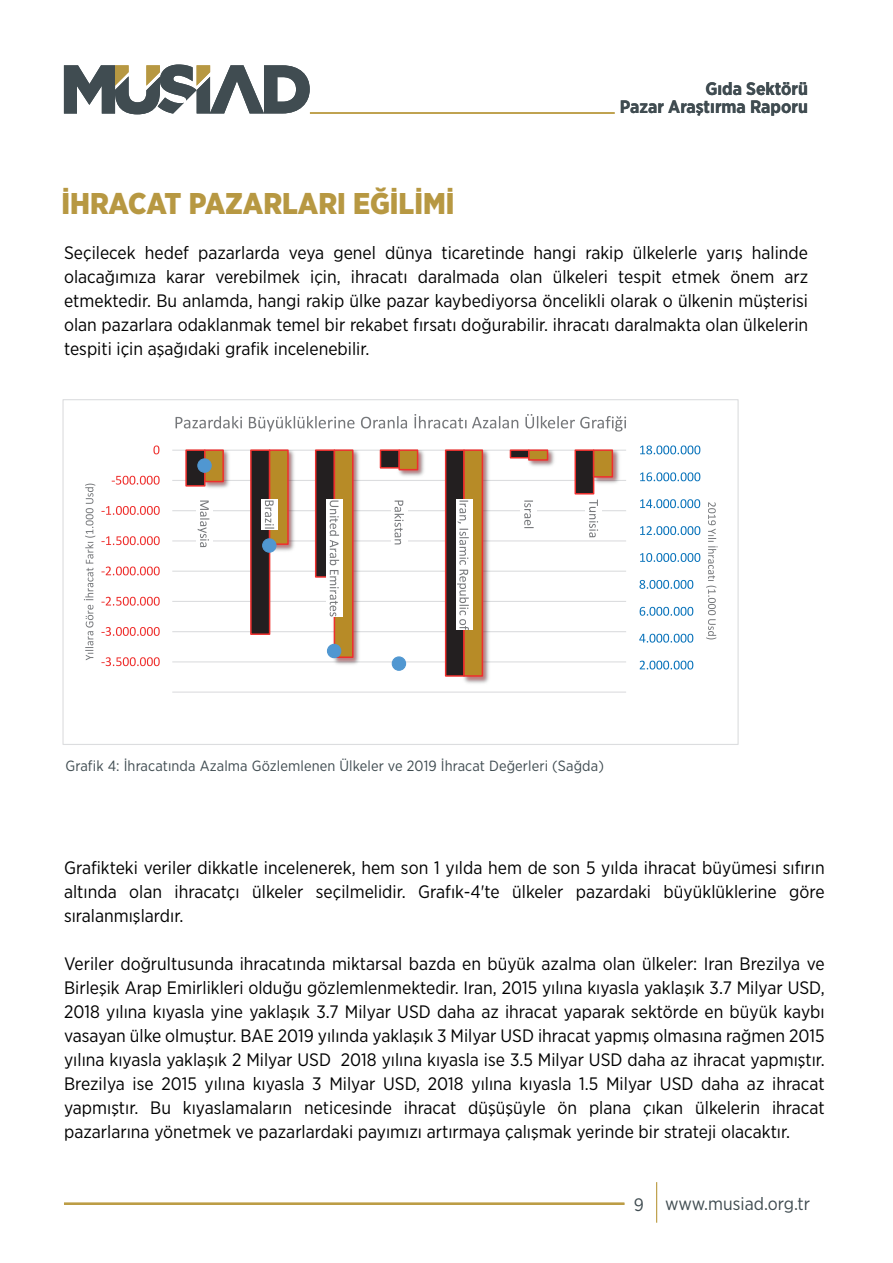
<style>
.page{position:relative;width:893px;height:1263px;background:#fff}
.page>*{position:absolute;margin:0;border:0;box-sizing:border-box;transform-origin:0 0}
.t1{font:900 30px "Gotham Narrow";color:#b79842}
.t2{font:18px/24px "Gotham Narrow";color:#000;text-align:justify}
.t3{font:700 18px/18px "Gotham Narrow";color:#404c51;text-align:right}
.t4{font:18px "Gotham Narrow";color:#404c51}
.t5{font:14.7px "Gotham Narrow";letter-spacing:.01em;color:#404c51}
</style>
<div class="page">
<svg style="left:64px;top:65px;width:246px;height:49px"></svg>
<hr style="left:310px;top:112px;width:305px;height:2px;background:#bc9d46">
<hr style="left:172px;top:691px;width:454px;height:2px;background:#dcdddf">
<hr style="left:172px;top:661px;width:454px;height:1px;background:#dcdddf">
<hr style="left:172px;top:631px;width:454px;height:1px;background:#dcdddf">
<hr style="left:172px;top:601px;width:454px;height:1px;background:#dcdddf">
<hr style="left:172px;top:571px;width:454px;height:1px;background:#dcdddf">
<hr style="left:172px;top:540px;width:454px;height:1px;background:#dcdddf">
<hr style="left:172px;top:510px;width:454px;height:1px;background:#dcdddf">
<hr style="left:172px;top:480px;width:454px;height:1px;background:#dcdddf">
<hr style="left:172px;top:450px;width:454px;height:1px;background:#dcdddf">
<svg style="left:185px;top:449px;width:18px;height:214px"></svg>
<svg style="left:203px;top:449px;width:411px;height:228px"></svg>
<div style="left:198px;top:459px;width:13px;height:13px;background:#5097d1;border-radius:50%"></div>
<div style="left:197px;top:458px;width:15px;height:15px;border:1px solid #5097d1;border-radius:50%"></div>
<div style="left:263px;top:539px;width:13px;height:13px;background:#5097d1;border-radius:50%"></div>
<div style="left:262px;top:538px;width:15px;height:15px;border:1px solid #5097d1;border-radius:50%"></div>
<div style="left:327px;top:644px;width:14px;height:14px;background:#5097d1;border-radius:50%"></div>
<div style="left:327px;top:644px;width:14px;height:14px;border:1px solid #5097d1;border-radius:50%"></div>
<div style="left:392px;top:657px;width:14px;height:13px;background:#5097d1;border-radius:50%"></div>
<div style="left:392px;top:656px;width:14px;height:15px;border:1px solid #5097d1;border-radius:50%"></div>
<svg style="left:640px;top:661px;width:53px;height:8px"></svg>
<svg style="left:639px;top:634px;width:54px;height:9px"></svg>
<svg style="left:640px;top:607px;width:53px;height:9px"></svg>
<svg style="left:639px;top:580px;width:54px;height:9px"></svg>
<svg style="left:640px;top:553px;width:60px;height:9px"></svg>
<svg style="left:640px;top:526px;width:60px;height:9px"></svg>
<svg style="left:640px;top:499px;width:60px;height:9px"></svg>
<svg style="left:640px;top:472px;width:60px;height:9px"></svg>
<svg style="left:640px;top:445px;width:60px;height:9px"></svg>
<svg style="left:101px;top:657px;width:59px;height:9px"></svg>
<svg style="left:101px;top:627px;width:59px;height:9px"></svg>
<svg style="left:101px;top:597px;width:59px;height:9px"></svg>
<svg style="left:101px;top:566px;width:59px;height:9px"></svg>
<svg style="left:101px;top:536px;width:59px;height:9px"></svg>
<svg style="left:101px;top:506px;width:59px;height:9px"></svg>
<svg style="left:112px;top:476px;width:48px;height:9px"></svg>
<svg style="left:153px;top:445px;width:6px;height:9px"></svg>
<div style="left:196px;top:499px;width:17px;height:49px;background:#fff"></div>
<svg style="left:198px;top:500px;width:11px;height:47px"></svg>
<div style="left:261px;top:499px;width:17px;height:30px;background:#fff"></div>
<svg style="left:265px;top:500px;width:9px;height:29px"></svg>
<div style="left:326px;top:499px;width:17px;height:118px;background:#fff"></div>
<svg style="left:330px;top:500px;width:9px;height:116px"></svg>
<div style="left:391px;top:499px;width:16px;height:46px;background:#fff"></div>
<svg style="left:394px;top:500px;width:10px;height:44px"></svg>
<div style="left:456px;top:499px;width:16px;height:131px;background:#fff"></div>
<svg style="left:457px;top:500px;width:12px;height:130px"></svg>
<div style="left:521px;top:499px;width:16px;height:30px;background:#fff"></div>
<svg style="left:524px;top:500px;width:10px;height:28px"></svg>
<div style="left:585px;top:499px;width:17px;height:39px;background:#fff"></div>
<svg style="left:589px;top:499px;width:9px;height:38px"></svg>
<svg style="left:706px;top:502px;width:11px;height:137px"></svg>
<svg style="left:84px;top:484px;width:11px;height:176px"></svg>
<svg style="left:176px;top:414px;width:450px;height:17px"></svg>
<div style="left:64px;top:1202px;width:560px;height:3px;background:#b79842;border:2px solid #bc9d46"></div>
<hr style="left:656px;top:1182px;width:1px;height:41px;background:#bc9d46">
<p class="t3" style="left:620px;top:80px;width:190px">Gıda Sektörü<br>Pazar Araştırma Raporu</p>
<h1 class="t1" style="left:62px;top:184px;width:395px">İHRACAT PAZARLARI EĞİLİMİ</h1>
<p class="t2" style="left:64px;top:240px;width:746px">Seçilecek hedef pazarlarda veya genel dünya ticaretinde hangi rakip ülkelerle yarış halinde olacağımıza karar verebilmek için, ihracatı daralmada olan ülkeleri tespit etmek önem arz etmektedir. Bu anlamda, hangi rakip ülke pazar kaybediyorsa öncelikli olarak o ülkenin müşterisi olan pazarlara odaklanmak temel bir rekabet fırsatı doğurabilir. ihracatı daralmakta olan ülkelerin tespiti için aşağıdaki grafik incelenebilir.</p>
<p class="t5" style="left:65px;top:756px;width:540px">Grafik 4: İhracatında Azalma Gözlemlenen Ülkeler ve 2019 İhracat Değerleri (Sağda)</p>
<p class="t2" style="left:64px;top:855px;width:762px">Grafikteki veriler dikkatle incelenerek, hem son 1 yılda hem de son 5 yılda ihracat büyümesi sıfırın altında olan ihracatçı ülkeler seçilmelidir. Grafık-4'te ülkeler pazardaki büyüklüklerine göre sıralanmışlardır.</p>
<p class="t2" style="left:64px;top:951px;width:762px">Veriler doğrultusunda ihracatında miktarsal bazda en büyük azalma olan ülkeler: Iran Brezilya ve Birleşik Arap Emirlikleri olduğu gözlemlenmektedir. Iran, 2015 yılına kıyasla yaklaşık 3.7 Milyar USD, 2018 yılına kıyasla yine yaklaşık 3.7 Milyar USD daha az ihracat yaparak sektörde en büyük kaybı vasayan ülke olmuştur. BAE 2019 yılında yaklaşık 3 Milyar USD ihracat yapmış olmasına rağmen 2015 yılına kıyasla yaklaşık 2 Milyar USD 2018 yılına kıyasla ise 3.5 Milyar USD daha az ihracat yapmıştır.<br>Brezilya ise 2015 yılına kıyasla 3 Milyar USD, 2018 yılına kıyasla 1.5 Milyar USD daha az ihracat yapmıştır. Bu kıyaslamaların neticesinde ihracat düşüşüyle ön plana çıkan ülkelerin ihracat pazarlarına yönetmek ve pazarlardaki payımızı artırmaya çalışmak yerinde bir strateji olacaktır.</p>
<p class="t4" style="left:634px;top:1192px;width:178px">9 www.musiad.org.tr</p>
</div>
